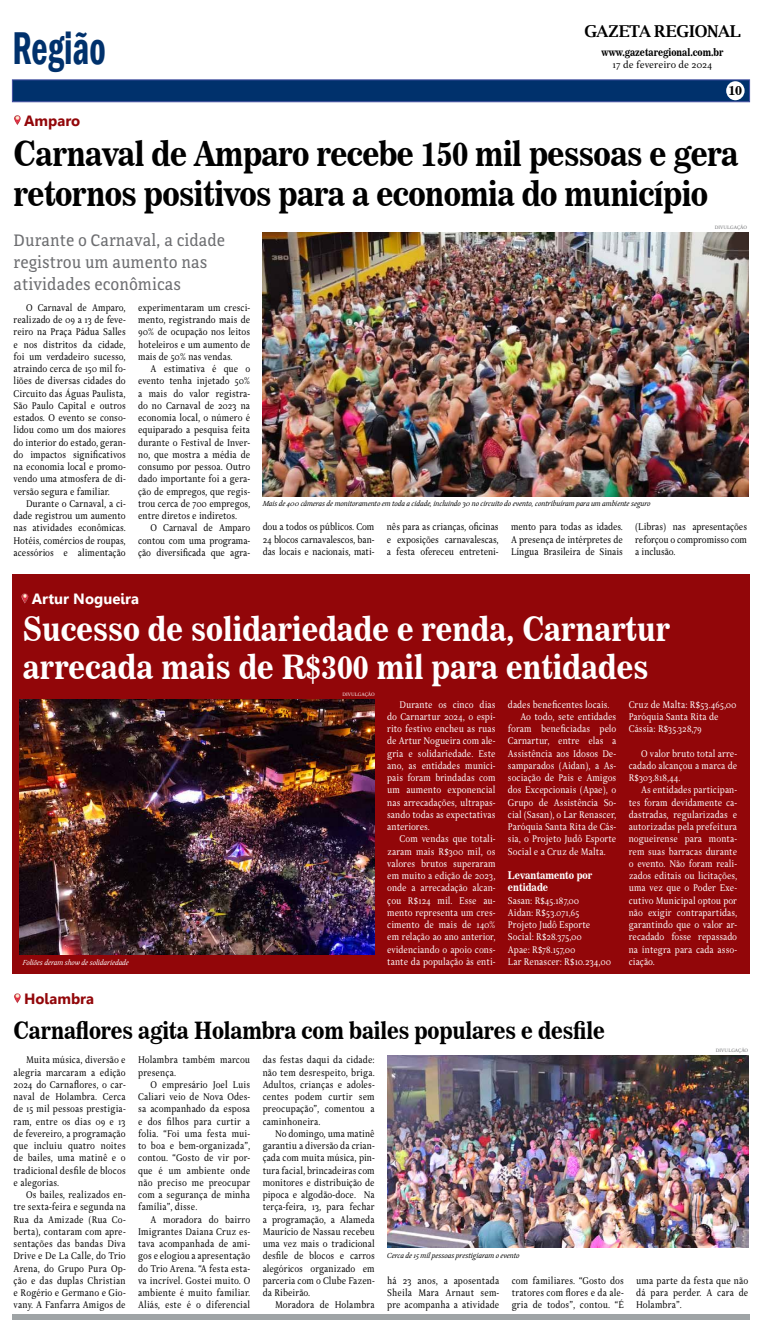
<style>
.page{position:relative;width:762px;height:1332px;background:#fff}
.page>*{position:absolute;margin:0;border:0;box-sizing:border-box;transform-origin:0 0}
.t1{font:600 condensed 47.25px "Franklin Gothic";color:#00316c;scale:.75 1}
.t2{font:34.12px/39.4px "News 706 BT Bold C";letter-spacing:-.02em;color:#000;scale:.9 1}
.t3{font:33.25px/38.5px "News 706 BT Bold C";color:#fff;scale:.9 1}
.t4{font:23.62px "News 706 BT Bold C";letter-spacing:-.01em;color:#000;scale:.9 1}
.t5{font:17.5px/21.9px "Directa Serif";color:#6d6e71}
.t6{font:700 16.36px "Luxi Serif";letter-spacing:-.02em;color:#000}
.t7{font:700 14.88px "Leelawadee";color:#920609}
.t8{font:700 14.88px "Leelawadee";color:#fff}
.t9{font:13.12px "News 706 BT Bold C";color:#000}
.t10{font:10.5px/12.2px "Delicato Pro";color:#000;text-align:justify;scale:.9 1}
.t11{font:10.5px/12.2px "Delicato Pro";color:#fff;text-align:justify;scale:.9 1}
.t12{font:10.5px "News 706 BT Bold C";color:#000;scale:.87 1}
.t13{font:10.5px/12.2px "News 706 BT Bold C";color:#fff;scale:.9 1}
.t14{font:10.5px "Delicato Pro";color:#000}
.t15{font:italic 7.88px "Delicato Pro";color:#000}
.t16{font:italic 7.88px "Delicato Pro";color:#fff}
.t17{font:5.25px "Delicato Pro";color:#6d6e71}
.t18{font:5.25px "Delicato Pro";color:#fff}
</style>
<div class="page">
<div style="left:12px;top:1314px;width:737px;height:6px;background:#9fa4a6"></div>
<div style="left:12px;top:574px;width:737px;height:399px;background:#920609"></div>
<div style="left:12px;top:79px;width:737px;height:23px;background:#00316c;border:1px solid #434fa1"></div>
<div style="left:726px;top:81px;width:18px;height:19px;background:#fff;border-radius:50%"></div>
<svg style="left:14px;top:115px;width:7px;height:10px"></svg>
<svg style="left:14px;top:993px;width:7px;height:10px"></svg>
<svg style="left:21px;top:593px;width:7px;height:10px"></svg>
<img style="left:387px;top:1055px;width:361px;height:192px">
<img style="left:20px;top:700px;width:355px;height:255px">
<img style="left:262px;top:233px;width:486px;height:263px">
<h1 class="t1" style="left:12px;top:17px;width:126px">Região</h1>
<h3 class="t7" style="left:24px;top:112px;width:58px">Amparo</h3>
<h3 class="t6" style="left:584px;top:20px;width:158px">GAZETA REGIONAL</h3>
<p class="t12" style="left:601px;top:46px;width:142px">www.gazetaregional.com.br</p>
<p class="t14" style="left:612px;top:59px;width:101px">17 de fevereiro de 2024</p>
<p class="t9" style="left:728px;top:82px;width:15px">10</p>
<h2 class="t2" style="left:14px;top:134px;width:806px">Carnaval de Amparo recebe 150 mil pessoas e gera retornos positivos para a economia do município</h2>
<h3 class="t5" style="left:14px;top:229px;width:213px">Durante o Carnaval, a cidade registrou um aumento nas atividades econômicas</h3>
<p class="t10" style="left:14px;top:302px;width:126px;text-indent:12px">O Carnaval de Amparo, realizado de 09 a 13 de feve&shy;reiro na Praça Pádua Salles e nos distritos da cidade, foi um verdadeiro sucesso, atraindo cerca de 150 mil fo&shy;liões de diversas cidades do Circuito das Águas Paulista, São Paulo Capital e outros estados. O evento se conso&shy;lidou como um dos maiores do interior do estado, geran&shy;do impactos significativos na economia local e promo&shy;vendo uma atmosfera de di&shy;versão segura e familiar.</p>
<p class="t10" style="left:14px;top:498px;width:126px;text-indent:12px">Durante o Carnaval, a ci&shy;dade registrou um aumento nas atividades econômicas.<br>Hotéis, comércios de roupas, acessórios e alimentação</p>
<p class="t10" style="left:138px;top:302px;width:126px">experimentaram um cresci&shy;mento, registrando mais de 90% de ocupação nos leitos hoteleiros e um aumento de mais de 50% nas vendas.</p>
<p class="t10" style="left:138px;top:363px;width:126px;text-indent:12px">A estimativa é que o evento tenha injetado 50% a mais do valor registra&shy;do no Carnaval de 2023 na economia local, o número é equiparado a pesquisa feita durante o Festival de Inver&shy;no, que mostra a média de consumo por pessoa. Outro dado importante foi a gera&shy;ção de empregos, que regis&shy;trou cerca de 700 empregos, entre diretos e indiretos.</p>
<p class="t10" style="left:138px;top:522px;width:126px;text-indent:12px">O Carnaval de Amparo contou com uma programa&shy;ção diversificada que agra-</p>
<p class="t17" style="left:714px;top:224px;width:34px">DIVULGAÇÃO</p>
<p class="t15" style="left:262px;top:499px;width:389px">Mais de 400 câmeras de monitoramento em toda a cidade, incluindo 30 no circuito do evento, contribuíram para um ambiente seguro</p>
<p class="t10" style="left:262px;top:521px;width:126px">dou a todos os públicos. Com 24 blocos carnavalescos, ban&shy;das locais e nacionais, mati-</p>
<p class="t10" style="left:387px;top:521px;width:126px">nês para as crianças, oficinas e exposições carnavalescas, a festa ofereceu entreteni-</p>
<p class="t10" style="left:511px;top:521px;width:126px">mento para todas as idades.<br>A presença de intérpretes de Língua Brasileira de Sinais</p>
<p class="t10" style="left:635px;top:521px;width:126px">(Libras) nas apresentações reforçou o compromisso com a inclusão.</p>
<h3 class="t8" style="left:32px;top:590px;width:109px">Artur Nogueira</h3>
<h3 class="t3" style="left:23px;top:610px;width:720px">Sucesso de solidariedade e renda, Carnartur arrecada mais de R$300 mil para entidades</h3>
<p class="t11" style="left:387px;top:698px;width:122px;text-indent:12px">Durante os cinco dias do Carnartur 2024, o espí&shy;rito festivo encheu as ruas de Artur Nogueira com ale&shy;gria e solidariedade. Este ano, as entidades munici&shy;pais foram brindadas com um aumento exponencial nas arrecadações, ultrapas&shy;sando todas as expectativas anteriores.</p>
<p class="t11" style="left:387px;top:833px;width:122px;text-indent:12px">Com vendas que totali&shy;zaram mais R$300 mil, os valores brutos superaram em muito a edição de 2023, onde a arrecadação alcan&shy;çou R$124 mil. Esse au&shy;mento representa um cres&shy;cimento de mais de 140% em relação ao ano anterior, evidenciando o apoio cons&shy;tante da população às enti-</p>
<p class="t18" style="left:342px;top:691px;width:34px">DIVULGAÇÃO</p>
<p class="t11" style="left:508px;top:698px;width:114px">dades beneficentes locais.</p>
<p class="t11" style="left:520px;top:711px;width:108px">Ao todo, sete entidades</p>
<p class="t11" style="left:508px;top:723px;width:122px">foram beneficiadas pelo</p>
<p class="t11" style="left:508px;top:735px;width:122px">Carnartur, entre elas a</p>
<p class="t11" style="left:508px;top:747px;width:122px">Assistência aos Idosos De-</p>
<p class="t11" style="left:508px;top:760px;width:122px">samparados (Aidan), a As-</p>
<p class="t11" style="left:508px;top:772px;width:122px">sociação de Pais e Amigos</p>
<p class="t11" style="left:508px;top:784px;width:122px">dos Excepcionais (Apae), o</p>
<p class="t11" style="left:508px;top:796px;width:122px">Grupo de Assistência So-</p>
<p class="t11" style="left:508px;top:809px;width:122px">cial (Sasan), o Lar Renascer,</p>
<p class="t11" style="left:508px;top:821px;width:122px">Paróquia Santa Rita de Cás-</p>
<p class="t11" style="left:508px;top:833px;width:122px">sia, o Projeto Judô Esporte</p>
<p class="t11" style="left:508px;top:845px;width:110px">Social e a Cruz de Malta.</p>
<p class="t13" style="left:508px;top:869px;width:95px">Levantamento por entidade</p>
<p class="t11" style="left:508px;top:894px;width:116px;text-align:left">Sasan: R$45.187,00<br>Aidan: R$53.071,65<br>Projeto Judô Esporte<br>Social: R$28.375,00<br>Apae: R$78.157,00<br>Lar Renascer: R$10.234,00</p>
<p class="t11" style="left:628px;top:698px;width:121px;text-align:left">Cruz de Malta: R$53.465,00<br>Paróquia Santa Rita de<br>Cássia: R$35.328,79</p>
<p class="t11" style="left:628px;top:747px;width:122px;text-indent:12px">O valor bruto total arre&shy;cadado alcançou a marca de R$303.818,44.</p>
<p class="t11" style="left:628px;top:784px;width:122px;text-indent:12px">As entidades participan&shy;tes foram devidamente ca&shy;dastradas, regularizadas e autorizadas pela prefeitura nogueirense para monta&shy;rem suas barracas durante o evento. Não foram reali&shy;zados editais ou licitações, uma vez que o Poder Exe&shy;cutivo Municipal optou por não exigir contrapartidas, garantindo que o valor ar&shy;recadado fosse repassado na íntegra para cada asso&shy;ciação.</p>
<p class="t16" style="left:23px;top:958px;width:108px">Foliões deram show de solidariedade</p>
<h3 class="t7" style="left:24px;top:990px;width:72px">Holambra</h3>
<h3 class="t4" style="left:14px;top:1016px;width:658px">Carnaflores agita Holambra com bailes populares e desfile</h3>
<p class="t17" style="left:715px;top:1047px;width:34px">DIVULGAÇÃO</p>
<p class="t10" style="left:14px;top:1054px;width:126px;text-indent:12px">Muita música, diversão e alegria marcaram a edição 2024 do Carnaflores, o car&shy;naval de Holambra. Cerca de 15 mil pessoas prestigia&shy;ram, entre os dias 09 e 13 de fevereiro, a programação que incluiu quatro noites de bailes, uma matinê e o tradicional desfile de blocos e alegorias.</p>
<p class="t10" style="left:14px;top:1189px;width:126px;text-indent:12px">Os bailes, realizados en&shy;tre sexta-feira e segunda na Rua da Amizade (Rua Co&shy;berta), contaram com apre&shy;sentações das bandas Diva Drive e De La Calle, do Trio Arena, do Grupo Pura Op&shy;ção e das duplas Christian e Rogério e Germano e Gio&shy;vany. A Fanfarra Amigos de</p>
<p class="t10" style="left:138px;top:1054px;width:126px">Holambra também marcou presença.</p>
<p class="t10" style="left:138px;top:1079px;width:126px;text-indent:12px">O empresário Joel Luis Caliari veio de Nova Odes&shy;sa acompanhado da esposa e dos filhos para curtir a folia. “Foi uma festa mui&shy;to boa e bem-organizada”, contou. “Gosto de vir por&shy;que é um ambiente onde não preciso me preocupar com a segurança de minha família”, disse.</p>
<p class="t10" style="left:138px;top:1213px;width:126px;text-indent:12px">A moradora do bairro Imigrantes Daiana Cruz es&shy;tava acompanhada de ami&shy;gos e elogiou a apresentação do Trio Arena. “A festa esta&shy;va incrível. Gostei muito. O ambiente é muito familiar.<br>Aliás, este é o diferencial</p>
<p class="t10" style="left:262px;top:1054px;width:126px">das festas daqui da cidade: não tem desrespeito, briga.<br>Adultos, crianças e adoles&shy;centes podem curtir sem preocupação”, comentou a caminhoneira.</p>
<p class="t10" style="left:262px;top:1128px;width:126px;text-indent:12px">No domingo, uma matinê garantiu a diversão da crian&shy;çada com muita música, pin&shy;tura facial, brincadeiras com monitores e distribuição de pipoca e algodão-doce. Na terça-feira, 13, para fechar a programação, a Alameda Maurício de Nassau recebeu uma vez mais o tradicional desfile de blocos e carros alegóricos organizado em parceria com o Clube Fazen&shy;da Ribeirão.</p>
<p class="t10" style="left:275px;top:1299px;width:112px">Moradora de Holambra</p>
<p class="t15" style="left:387px;top:1251px;width:134px">Cerca de 15 mil pessoas prestigiaram o evento</p>
<p class="t10" style="left:387px;top:1274px;width:126px">há 23 anos, a aposentada Sheila Mara Arnaut sem&shy;pre acompanha a atividade</p>
<p class="t10" style="left:511px;top:1274px;width:126px">com familiares. “Gosto dos tratores com flores e da ale&shy;gria de todos”, contou. “É</p>
<p class="t10" style="left:636px;top:1274px;width:126px">uma parte da festa que não dá para perder. A cara de Holambra”.</p>
</div>
